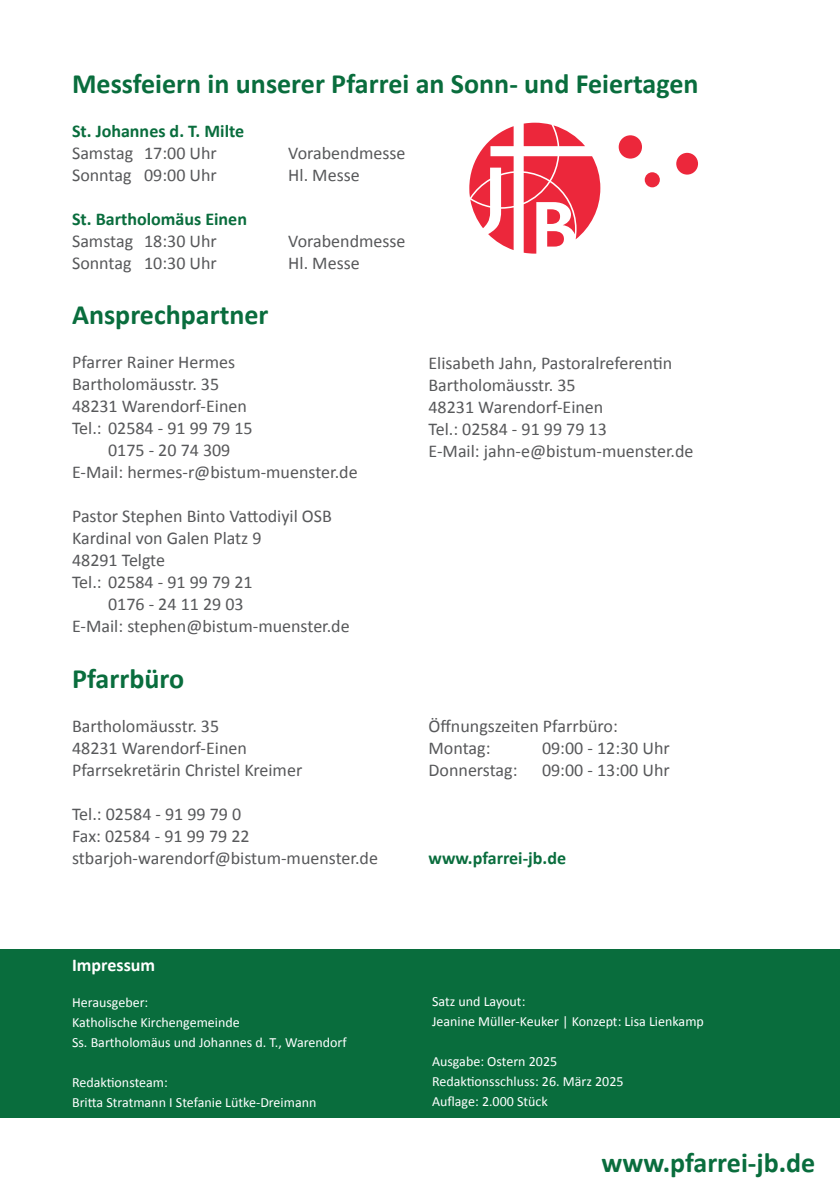
<style>
.page{position:relative;width:840px;height:1191px;background:#fff}
.page>*{position:absolute;margin:0;border:0;box-sizing:border-box;transform-origin:0 0}
.t1{font:700 28px "Calibri";color:#096d3d}
.t2{font:18px/22px "Calibri";color:#57585a}
.t3{font:700 18px "Calibri";color:#096d3d}
.t4{font:700 18px "Calibri";color:#fff}
.t5{font:14px/20px "Calibri";color:#fff}
</style>
<div class="page">
<div style="left:0;top:949px;width:839px;height:169px;background:#096d3d"></div>
<div style="left:618px;top:135px;width:23px;height:24px;background:#ec273b;border-radius:50%"></div>
<div style="left:644px;top:172px;width:15px;height:15px;background:#ec273b;border-radius:50%"></div>
<div style="left:676px;top:153px;width:21px;height:22px;background:#ec273b;border-radius:50%"></div>
<svg style="left:523px;top:156px;width:77px;height:98px"></svg>
<svg style="left:523px;top:123px;width:61px;height:23px"></svg>
<svg style="left:469px;top:126px;width:44px;height:124px"></svg>
<h1 class="t1" style="left:72px;top:64px;width:627px">Messfeiern in unserer Pfarrei an Sonn- und Feiertagen</h1>
<p class="t3" style="left:72px;top:118px;width:173px">St. Johannes d. T. Milte</p>
<p class="t2" style="left:72px;top:141px;width:146px">Samstag 17:00 Uhr</p>
<p class="t2" style="left:288px;top:141px;width:119px">Vorabendmesse</p>
<p class="t2" style="left:72px;top:163px;width:146px">Sonntag 09:00 Uhr</p>
<p class="t2" style="left:288px;top:163px;width:73px">Hl. Messe</p>
<p class="t3" style="left:72px;top:206px;width:176px">St. Bartholomäus Einen</p>
<p class="t2" style="left:72px;top:229px;width:146px">Samstag 18:30 Uhr</p>
<p class="t2" style="left:288px;top:229px;width:119px">Vorabendmesse</p>
<p class="t2" style="left:72px;top:251px;width:146px">Sonntag 10:30 Uhr</p>
<p class="t2" style="left:288px;top:251px;width:73px">Hl. Messe</p>
<h1 class="t1" style="left:72px;top:295px;width:198px">Ansprechpartner</h1>
<p class="t2" style="left:72px;top:350px;width:164px">Pfarrer Rainer Hermes</p>
<p class="t2" style="left:72px;top:372px;width:148px">Bartholomäusstr. 35</p>
<p class="t2" style="left:72px;top:394px;width:176px">48231 Warendorf-Einen</p>
<p class="t2" style="left:72px;top:416px;width:182px">Tel.: 02584 - 91 99 79 15</p>
<p class="t2" style="left:108px;top:438px;width:124px">0175 - 20 74 309</p>
<p class="t2" style="left:72px;top:460px;width:287px">E-Mail: hermes-r@bistum-muenster.de</p>
<p class="t2" style="left:72px;top:504px;width:261px">Pastor Stephen Binto Vattodiyil OSB</p>
<p class="t2" style="left:72px;top:526px;width:191px">Kardinal von Galen Platz 9</p>
<p class="t2" style="left:72px;top:548px;width:94px">48291 Telgte</p>
<p class="t2" style="left:72px;top:570px;width:182px">Tel.: 02584 - 91 99 79 21</p>
<p class="t2" style="left:108px;top:592px;width:137px">0176 - 24 11 29 03</p>
<p class="t2" style="left:72px;top:614px;width:279px">E-Mail: stephen@bistum-muenster.de</p>
<h1 class="t1" style="left:72px;top:658px;width:113px">Pfarrbüro</h1>
<p class="t2" style="left:72px;top:714px;width:231px">Bartholomäusstr. 35<br>48231 Warendorf-Einen<br>Pfarrsekretärin Christel Kreimer</p>
<p class="t2" style="left:72px;top:802px;width:307px">Tel.: 02584 - 91 99 79 0<br>Fax: 02584 - 91 99 79 22 stbarjoh-warendorf@bistum-muenster.de</p>
<p class="t4" style="left:72px;top:952px;width:85px">Impressum</p>
<p class="t5" style="left:72px;top:991px;width:276px">Herausgeber:<br>Katholische Kirchengemeinde<br>Ss. Bartholomäus und Johannes d. T., Warendorf</p>
<p class="t5" style="left:72px;top:1071px;width:246px">Redaktionsteam:<br>Britta Stratmann I Stefanie Lütke-Dreimann</p>
<p class="t2" style="left:428px;top:351px;width:266px">Elisabeth Jahn, Pastoralreferentin<br>Bartholomäusstr. 35<br>48231 Warendorf-Einen<br>Tel.: 02584 - 91 99 79 13<br>E-Mail: jahn-e@bistum-muenster.de</p>
<p class="t2" style="left:428px;top:714px;width:191px">Öffnungszeiten Pfarrbüro:<br>Montag:</p>
<p class="t2" style="left:541px;top:736px;width:129px">09:00 - 12:30 Uhr</p>
<p class="t2" style="left:428px;top:758px;width:90px">Donnerstag:</p>
<p class="t2" style="left:541px;top:758px;width:129px">09:00 - 13:00 Uhr</p>
<p class="t3" style="left:428px;top:845px;width:139px">www.pfarrei-jb.de</p>
<p class="t5" style="left:432px;top:990px;width:273px">Satz und Layout:<br>Jeanine Müller-Keuker | Konzept: Lisa Lienkamp</p>
<p class="t5" style="left:432px;top:1050px;width:193px">Ausgabe: Ostern 2025<br>Redaktionsschluss: 26. März 2025<br>Auflage: 2.000 Stück</p>
<h1 class="t1" style="left:601px;top:1143px;width:215px">www.pfarrei-jb.de</h1>
</div>
